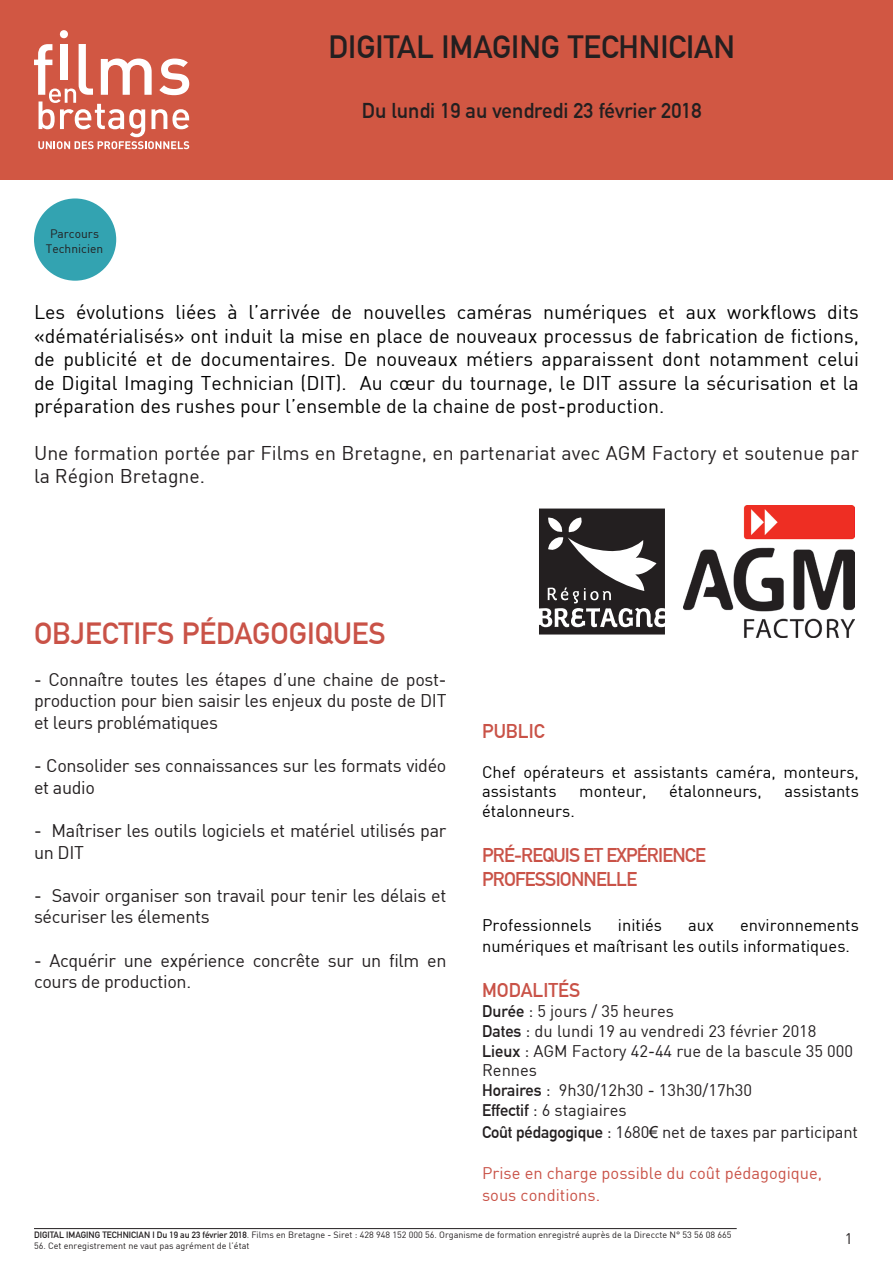
<style>
.page{position:relative;width:893px;height:1263px;background:#fff}
.page>*{position:absolute;margin:0;border:0;box-sizing:border-box;transform-origin:0 0}
.t1{font:700 31.5px "DIN Alternate";color:#231f20}
.t2{font:700 30px "DIN Alternate";color:#c95247}
.t3{font:700 21px "DIN Alternate";color:#231f20}
.t4{font:19.5px/23.4px "DIN";color:#000;text-align:justify}
.t5{font:19.5px/23.4px "DIN";color:#231f20}
.t6{font:700 19.5px/23.4px "DIN Alternate";letter-spacing:-.04em;color:#c95247}
.t7{font:700 19.5px "DIN Alternate";color:#c95247}
.t8{font:18px/21.6px "DIN";letter-spacing:-.02em;color:#231f20}
.t9{font:16.5px/19.8px "DIN";color:#231f20}
.t10{font:16.5px/19.8px "DIN";color:#000}
.t11{font:16.5px/21.6px "DIN";color:#c95247}
.t12{font:15px "DIN";color:#231f20}
.t13{font:12px "DIN";color:#231f20}
.t14{font:9px "DIN";color:#231f20}
.s1{font-family:"DIN Alternate";font-weight:700}
.s2{font-family:"Arial"}
</style>
<div class="page">
<hr style="left:34px;top:1228px;width:703px;height:1px;background:#231f20">
<div style="left:0;top:0;width:893px;height:179px;background:#d15743"></div>
<svg style="left:34px;top:30px;width:155px;height:119px"></svg>
<div style="left:34px;top:198px;width:82px;height:83px;background:#33a3b1;border-radius:50%"></div>
<svg style="left:539px;top:509px;width:126px;height:125px"></svg>
<img style="left:683px;top:506px;width:172px;height:131px">
<p class="t1" style="left:328px;top:23px;width:408px">DIGITAL IMAGING TECHNICIAN</p>
<p class="t13" style="left:50px;top:227px;width:50px">Parcours</p>
<p class="t13" style="left:46px;top:241px;width:59px">Technicien</p>
<p class="t3" style="left:362px;top:94px;width:341px">Du lundi 19 au vendredi 23 février 2018</p>
<p class="t4" style="left:34px;top:300px;width:826px">Les évolutions liées à l’arrivée de nouvelles caméras numériques et aux workflows dits «dématérialisés» ont induit la mise en place de nouveaux processus de fabrication de fictions, de publicité et de documentaires. De nouveaux métiers apparaissent dont notamment celui de Digital Imaging Technician (DIT). Au cœur du tournage, le DIT assure la sécurisation et la préparation des rushes pour l’ensemble de la chaine de post-production.</p>
<p class="t5" style="left:34px;top:441px;width:826px">Une formation portée par Films en Bretagne, en partenariat avec AGM Factory et soutenue par la Région Bretagne.</p>
<p class="t2" style="left:34px;top:611px;width:353px">OBJECTIFS PÉDAGOGIQUES</p>
<p class="t8" style="left:34px;top:668px;width:414px;text-align:justify">- Connaître toutes les étapes d’une chaine de post&shy;production pour bien saisir les enjeux du poste de DIT et leurs problématiques</p>
<p class="t8" style="left:34px;top:755px;width:414px">- Consolider ses connaissances sur les formats vidéo et audio</p>
<p class="t8" style="left:34px;top:819px;width:414px">- Maîtriser les outils logiciels et matériel utilisés par un DIT</p>
<p class="t8" style="left:34px;top:884px;width:414px">- Savoir organiser son travail pour tenir les délais et sécuriser les élements</p>
<p class="t8" style="left:34px;top:949px;width:414px">- Acquérir une expérience concrête sur un film en cours de production.</p>
<p class="t6" style="left:482px;top:718px;width:64px">PUBLIC</p>
<p class="t10" style="left:482px;top:761px;width:378px">Chef opérateurs et assistants caméra, monteurs, assistants</p>
<p class="t10" style="left:579px;top:781px;width:69px">monteur,</p>
<p class="t10" style="left:669px;top:781px;width:94px">étalonneurs,</p>
<p class="t10" style="left:784px;top:781px;width:76px">assistants</p>
<p class="t10" style="left:482px;top:801px;width:94px">étalonneurs.</p>
<p class="t6" style="left:482px;top:842px;width:225px">PRÉ-REQUIS ET EXPÉRIENCE<br>PROFESSIONNELLE</p>
<p class="t10" style="left:482px;top:914px;width:111px">Professionnels</p>
<p class="t10" style="left:618px;top:914px;width:46px">initiés</p>
<p class="t10" style="left:688px;top:914px;width:27px">aux</p>
<p class="t10" style="left:482px;top:913px;width:378px;line-height:21.6px;text-indent:258px">environnements numériques et maîtrisant les outils informatiques.</p>
<p class="t7" style="left:482px;top:975px;width:100px">MODALITÉS</p>
<p class="t9" style="left:482px;top:1001px;width:193px"><span class="s1">Durée</span> : 5 jours / 35 heures</p>
<p class="t9" style="left:482px;top:1021px;width:336px"><span class="s1">Dates</span> : du lundi 19 au vendredi 23 février 2018</p>
<p class="t9" style="left:482px;top:1040px;width:372px"><span class="s1">Lieux</span> : AGM Factory 42-44 rue de la bascule 35 000<br>Rennes</p>
<p class="t9" style="left:482px;top:1080px;width:272px"><span class="s1">Horaires</span> : 9h30/12h30 - 13h30/17h30</p>
<p class="t9" style="left:482px;top:1100px;width:146px"><span class="s1">Effectif</span> : 6 stagiaires</p>
<p class="t9" style="left:482px;top:1121px;width:377px"><span class="s1">Coût pédagogique</span> : 1680<span class="s2">€</span> net de taxes par participant</p>
<p class="t11" style="left:482px;top:1162px;width:342px">Prise en charge possible du coût pédagogique, sous conditions.</p>
<p class="t14" style="left:34px;top:1229px;width:699px"><span class="s1">DIGITAL IMAGING TECHNICIAN I Du 19 au 23 février 2018</span>. Films en Bretagne - Siret : 428 948 152 000 56. Organisme de formation enregistré auprès de la Direccte N° 53 56 08 665</p>
<p class="t14" style="left:34px;top:1240px;width:217px">56. Cet enregistrement ne vaut pas agrément de l’état</p>
<p class="t12" style="left:845px;top:1229px;width:9px">1</p>
</div>
